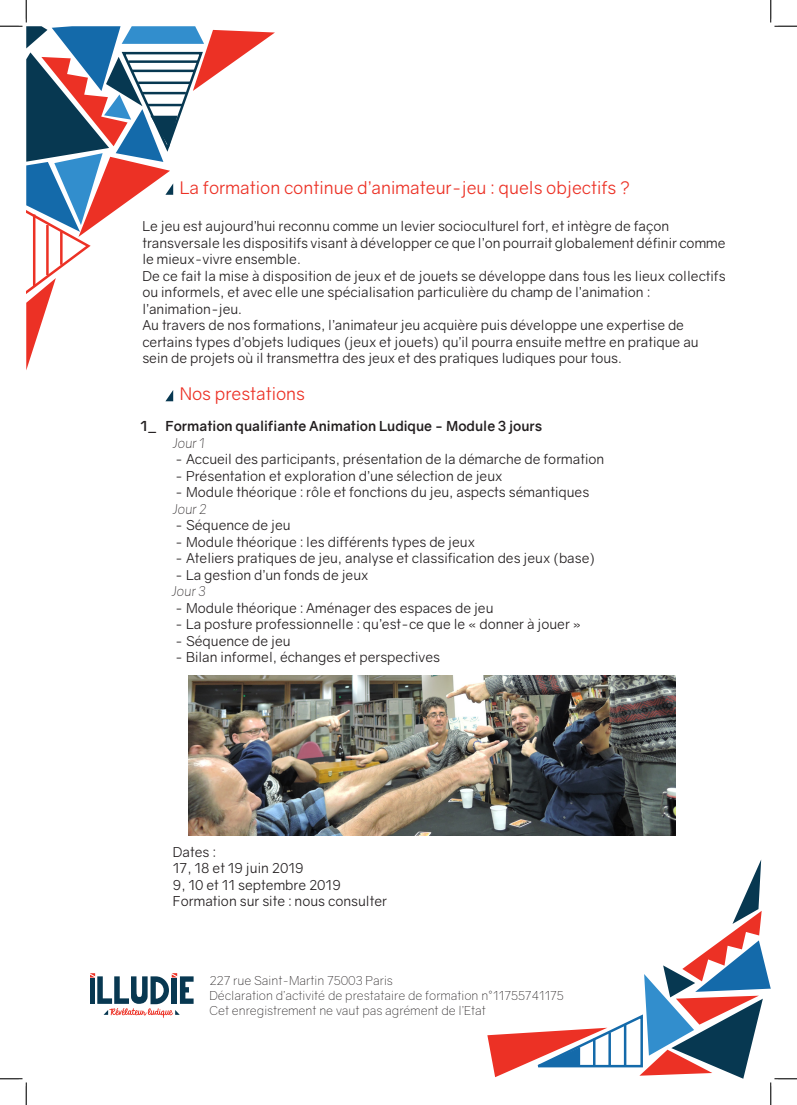
<style>
.page{position:relative;width:797px;height:1105px;background:#fff}
.page>*{position:absolute;margin:0;border:0;box-sizing:border-box;transform-origin:0 0}
.t1{font:17.5px "Gravity";color:#ec3125}
.t2{font:13.75px/16.5px "Gravity";color:#231f20}
.t3{font:700 13.75px "Gravity";color:#231f20}
.t4{font:italic 300 13.75px "Gravity";color:#231f20}
.t5{font:300 12.5px/15px "Gravity";color:#231f20}
</style>
<div class="page">
<svg style="left:90px;top:973px;width:103px;height:45px"></svg>
<svg style="left:165px;top:390px;width:8px;height:11px"></svg>
<img style="left:188px;top:675px;width:488px;height:160px">
<svg style="left:0;top:0;width:275px;height:370px"></svg>
<svg style="left:0;top:1078px;width:27px;height:27px"></svg>
<svg style="left:770px;top:0;width:27px;height:27px"></svg>
<svg style="left:487px;top:859px;width:310px;height:246px"></svg>
<p class="t1" style="left:180px;top:177px;width:451px">La formation continue d’animateur-jeu : quels objectifs ?</p>
<p class="t2" style="left:142px;top:218px;width:528px">Le jeu est aujourd’hui reconnu comme un levier socioculturel fort, et intègre de façon</p>
<p class="t2" style="left:142px;top:235px;width:584px">transversale les dispositifs visant à développer ce que l’on pourrait globalement définir comme le mieux-vivre ensemble.</p>
<p class="t2" style="left:142px;top:268px;width:585px">De ce fait la mise à disposition de jeux et de jouets se développe dans tous les lieux collectifs ou informels, et avec elle une spécialisation particulière du champ de l’animation :</p>
<p class="t2" style="left:142px;top:301px;width:101px">l’animation-jeu.</p>
<p class="t2" style="left:142px;top:317px;width:543px">Au travers de nos formations, l’animateur jeu acquière puis développe une expertise de</p>
<p class="t2" style="left:142px;top:334px;width:558px">certains types d’objets ludiques (jeux et jouets) qu’il pourra ensuite mettre en pratique au</p>
<p class="t2" style="left:142px;top:350px;width:481px">sein de projets où il transmettra des jeux et des pratiques ludiques pour tous.</p>
<p class="t1" style="left:180px;top:383px;width:127px">Nos prestations</p>
<p class="t3" style="left:140px;top:418px;width:404px">1_ Formation qualifiante Animation Ludique - Module 3 jours</p>
<p class="t4" style="left:172px;top:435px;width:34px">Jour 1</p>
<p class="t2" style="left:175px;top:451px;width:430px">- Accueil des participants, présentation de la démarche de formation</p>
<p class="t2" style="left:175px;top:468px;width:329px">- Présentation et exploration d’une sélection de jeux</p>
<p class="t2" style="left:175px;top:484px;width:415px">- Module théorique : rôle et fonctions du jeu, aspects sémantiques</p>
<p class="t4" style="left:172px;top:501px;width:36px">Jour 2</p>
<p class="t2" style="left:175px;top:517px;width:117px">- Séquence de jeu</p>
<p class="t2" style="left:175px;top:534px;width:301px">- Module théorique : les différents types de jeux</p>
<p class="t2" style="left:175px;top:550px;width:421px">- Ateliers pratiques de jeu, analyse et classification des jeux (base)</p>
<p class="t2" style="left:175px;top:567px;width:195px">- La gestion d’un fonds de jeux</p>
<p class="t4" style="left:171px;top:583px;width:36px">Jour 3</p>
<p class="t2" style="left:175px;top:600px;width:320px">- Module théorique : Aménager des espaces de jeu</p>
<p class="t2" style="left:175px;top:616px;width:407px">- La posture professionnelle : qu’est-ce que le « donner à jouer »</p>
<p class="t2" style="left:175px;top:633px;width:117px">- Séquence de jeu</p>
<p class="t2" style="left:175px;top:649px;width:266px">- Bilan informel, échanges et perspectives</p>
<p class="t2" style="left:173px;top:844px;width:45px">Dates :</p>
<p class="t2" style="left:173px;top:860px;width:169px">17, 18 et 19 juin 2019<br>9, 10 et 11 septembre 2019</p>
<p class="t2" style="left:173px;top:893px;width:216px">Formation sur site : nous consulter</p>
<p class="t5" style="left:209px;top:973px;width:356px">227 rue Saint-Martin 75003 Paris<br>Déclaration d’activité de prestataire de formation n°11755741175<br>Cet enregistrement ne vaut pas agrément de l’Etat</p>
</div>
